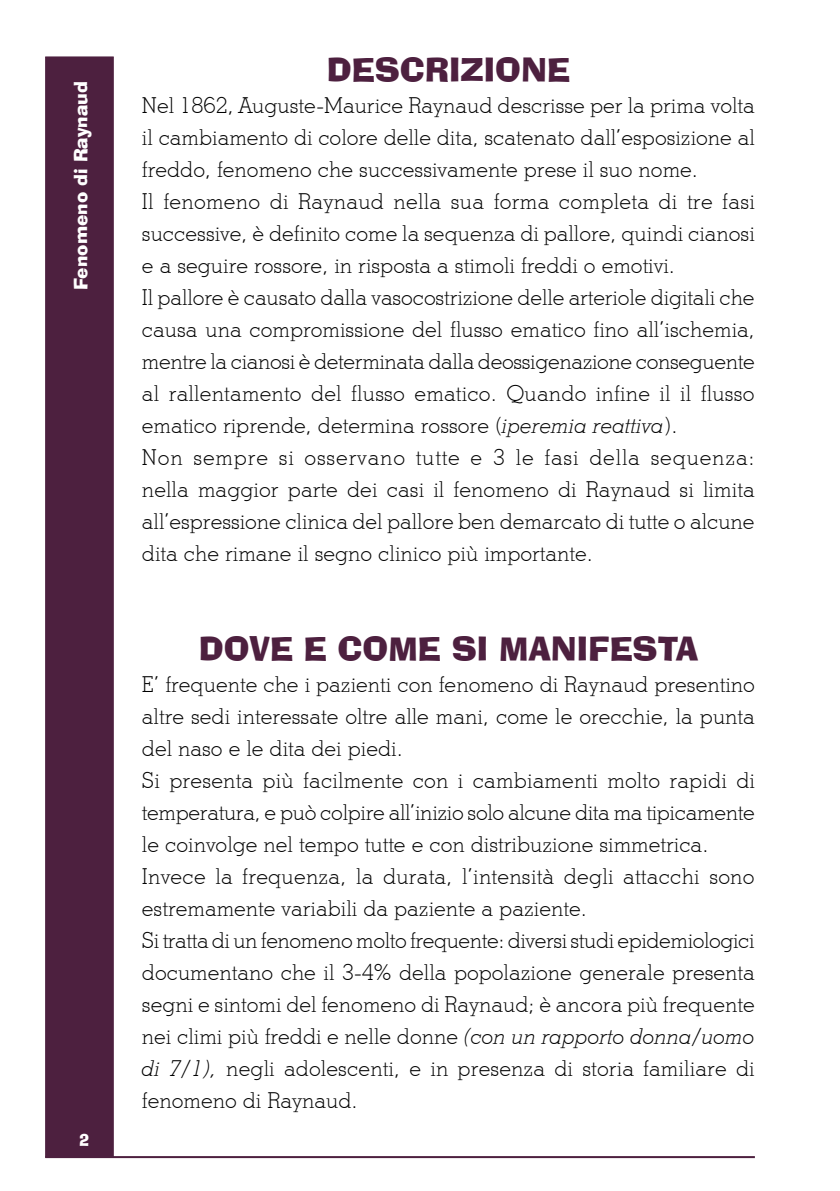
<style>
.page{position:relative;width:840px;height:1191px;background:#fff}
.page>*{position:absolute;margin:0;border:0;box-sizing:border-box;transform-origin:0 0}
.t1{font:32px "Ad Lib BT";color:#4d203f}
.t2{font:300 22px/32px "Stymie BT";color:#000}
.t3{font:18px "Ad Lib BT";color:#fff}
.t4{font:16px "Ad Lib BT";color:#fff}
.s1{font-style:italic}
</style>
<div class="page">
<div style="left:45px;top:57px;width:68px;height:1100px;background:#4d203f;border:1px solid #4d203f"></div>
<hr style="left:45px;top:1156px;width:709px;height:2px;background:#4d203f">
<p class="t3" style="left:69px;top:290px;width:211px;rotate:-90deg">Fenomeno di Raynaud</p>
<p class="t4" style="left:79px;top:1130px;width:12px">2</p>
<h1 class="t1" style="left:326px;top:49px;width:244px">DESCRIZIONE</h1>
<p class="t2" style="left:142px;top:89px;width:614px">Nel 1862, Auguste-Maurice Raynaud descrisse per la prima volta il cambiamento di colore delle dita, scatenato dall’esposizione al freddo, fenomeno che successivamente prese il suo nome.<br>Il fenomeno di Raynaud nella sua forma completa di tre fasi successive, è definito come la sequenza di pallore, quindi cianosi e a seguire rossore, in risposta a stimoli freddi o emotivi.<br>Il pallore è causato dalla vasocostrizione delle arteriole digitali che causa una compromissione del flusso ematico fino all’ischemia, mentre la cianosi è determinata dalla deossigenazione conseguente al rallentamento del flusso ematico. Quando infine il il flusso ematico riprende, determina rossore (<span class="s1">iperemia reattiva</span>).<br>Non sempre si osservano tutte e 3 le fasi della sequenza: nella maggior parte dei casi il fenomeno di Raynaud si limita all’espressione clinica del pallore ben demarcato di tutte o alcune dita che rimane il segno clinico più importante.</p>
<h1 class="t1" style="left:199px;top:628px;width:500px">DOVE E COME SI MANIFESTA</h1>
<p class="t2" style="left:142px;top:667px;width:614px">E’ frequente che i pazienti con fenomeno di Raynaud presentino altre sedi interessate oltre alle mani, come le orecchie, la punta del naso e le dita dei piedi.<br>Si presenta più facilmente con i cambiamenti molto rapidi di temperatura, e può colpire all’inizio solo alcune dita ma tipicamente le coinvolge nel tempo tutte e con distribuzione simmetrica.<br>Invece la frequenza, la durata, l’intensità degli attacchi sono estremamente variabili da paziente a paziente.<br>Si tratta di un fenomeno molto frequente: diversi studi epidemiologici documentano che il 3-4% della popolazione generale presenta segni e sintomi del fenomeno di Raynaud; è ancora più frequente nei climi più freddi e nelle donne <span class="s1">(con un rapporto donna/uomo di 7/1),</span> negli adolescenti, e in presenza di storia familiare di fenomeno di Raynaud.</p>
</div>
